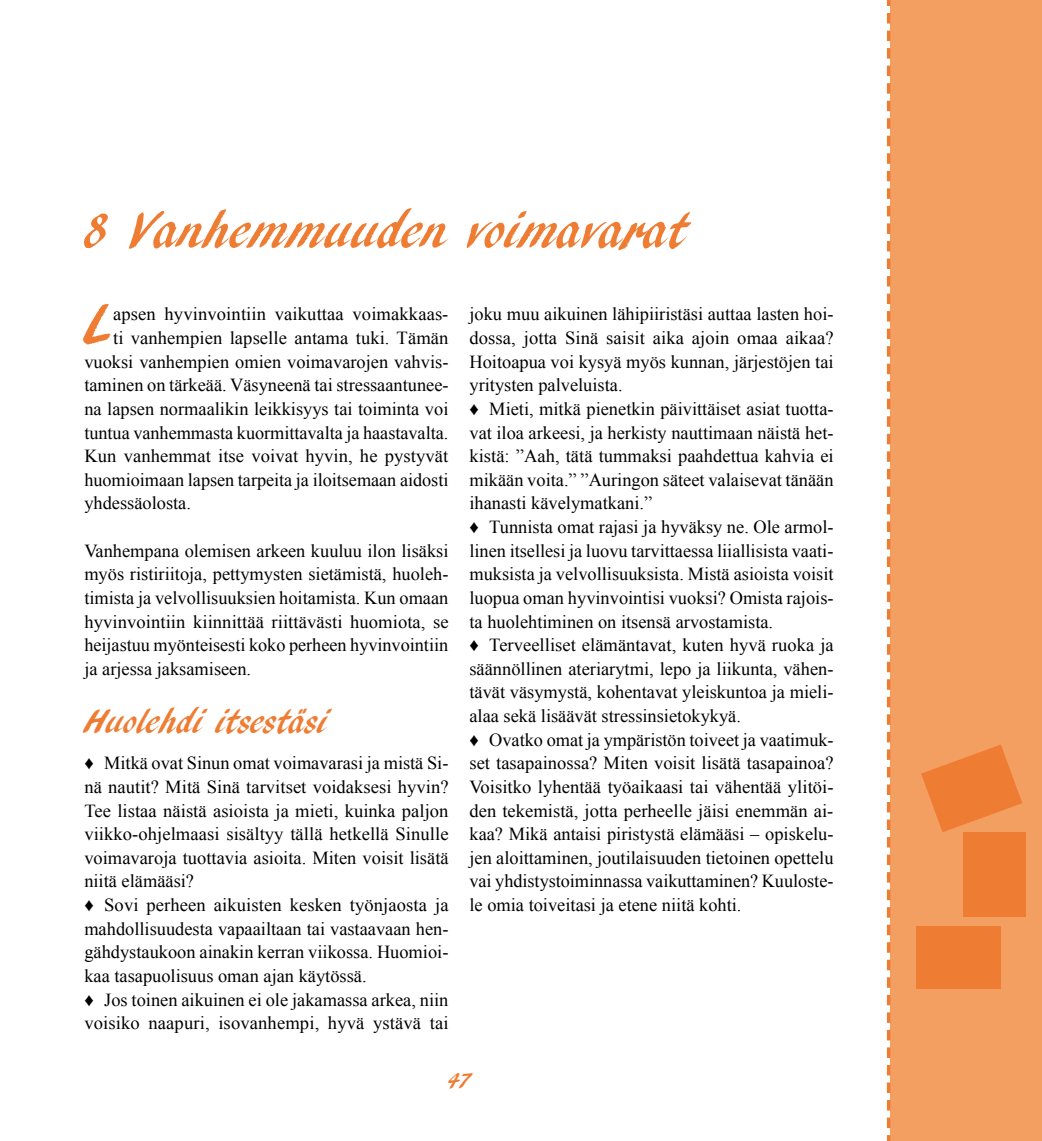
<style>
.page{position:relative;width:1042px;height:1141px;background:#fff}
.page>*{position:absolute;margin:0;border:0;box-sizing:border-box;transform-origin:0 0}
.t1{font:59.32px "ARBLANCA";color:#ee7c32}
.t2{font:52.5px "ARBLANCA";color:#ee7c32}
.t3{font:35px "ARBLANCA";color:#ee7c32}
.t4{font:22.75px "ARBLANCA";color:#ee7c32}
.t5{font:18.38px/23.6px "Times New Roman";color:#000}
</style>
<div class="page">
<svg style="left:886px;top:0;width:156px;height:1141px"></svg>
<svg style="left:921px;top:745px;width:101px;height:87px;background:#f08945"></svg>
<div style="left:963px;top:832px;width:63px;height:85px;background:#ee7c32"></div>
<div style="left:916px;top:926px;width:84px;height:63px;background:#ee7c32"></div>
<h2 class="t2" style="left:84px;top:201px;width:603px">8 Vanhemmuuden voimavarat</h2>
<h1 class="t1" style="left:84px;top:292px;width:30px">L</h1>
<p class="t5" style="left:113px;top:302px;width:337px">apsen hyvinvointiin vaikuttaa voimakkaas-</p>
<p class="t5" style="left:113px;top:326px;width:337px">ti vanhempien lapselle antama tuki. Tämän</p>
<p class="t5" style="left:84px;top:349px;width:366px">vuoksi vanhempien omien voimavarojen vahvis-</p>
<p class="t5" style="left:84px;top:373px;width:366px">taminen on tärkeää. Väsyneenä tai stressaantunee-</p>
<p class="t5" style="left:84px;top:397px;width:366px">na lapsen normaalikin leikkisyys tai toiminta voi</p>
<p class="t5" style="left:84px;top:420px;width:365px">tuntua vanhemmasta kuormittavalta ja haastavalta.</p>
<p class="t5" style="left:84px;top:444px;width:365px">Kun vanhemmat itse voivat hyvin, he pystyvät</p>
<p class="t5" style="left:84px;top:468px;width:366px">huomioimaan lapsen tarpeita ja iloitsemaan aidosti</p>
<p class="t5" style="left:84px;top:491px;width:108px">yhdessäolosta.</p>
<p class="t5" style="left:84px;top:538px;width:366px;text-align:justify">Vanhempana olemisen arkeen kuuluu ilon lisäksi myös ristiriitoja, pettymysten sietämistä, huoleh&shy;timista ja velvollisuuksien hoitamista. Kun omaan hyvinvointiin kiinnittää riittävästi huomiota, se heijastuu myönteisesti koko perheen hyvinvointiin ja arjessa jaksamiseen.</p>
<h3 class="t3" style="left:84px;top:703px;width:244px">Huolehdi itsestäsi</h3>
<p class="t5" style="left:84px;top:751px;width:366px">♦ Mitkä ovat Sinun omat voimavarasi ja mistä Si&shy;nä nautit? Mitä Sinä tarvitset voidaksesi hyvin?<br>Tee listaa näistä asioista ja mieti, kuinka paljon viikko-ohjelmaasi sisältyy tällä hetkellä Sinulle voimavaroja tuottavia asioita. Miten voisit lisätä niitä elämääsi?<br>♦ Sovi perheen aikuisten kesken työnjaosta ja mahdollisuudesta vapaailtaan tai vastaavaan hen&shy;gähdystaukoon ainakin kerran viikossa. Huomioi&shy;kaa tasapuolisuus oman ajan käytössä.<br>♦ Jos toinen aikuinen ei ole jakamassa arkea, niin voisiko naapuri, isovanhempi, hyvä ystävä tai</p>
<p class="t5" style="left:469px;top:302px;width:366px">joku muu aikuinen lähipiiristäsi auttaa lasten hoi&shy;dossa, jotta Sinä saisit aika ajoin omaa aikaa?<br>Hoitoapua voi kysyä myös kunnan, järjestöjen tai yritysten palveluista.<br>♦ Mieti, mitkä pienetkin päivittäiset asiat tuotta&shy;vat iloa arkeesi, ja herkisty nauttimaan näistä het&shy;kistä: ”Aah, tätä tummaksi paahdettua kahvia ei mikään voita.” ”Auringon säteet valaisevat tänään ihanasti kävelymatkani.”<br>♦ Tunnista omat rajasi ja hyväksy ne. Ole armol&shy;linen itsellesi ja luovu tarvittaessa liiallisista vaati&shy;muksista ja velvollisuuksista. Mistä asioista voisit luopua oman hyvinvointisi vuoksi? Omista rajois&shy;ta huolehtiminen on itsensä arvostamista.<br>♦ Terveelliset elämäntavat, kuten hyvä ruoka ja säännöllinen ateriarytmi, lepo ja liikunta, vähen&shy;tävät väsymystä, kohentavat yleiskuntoa ja mieli&shy;alaa sekä lisäävät stressinsietokykyä.<br>♦ Ovatko omat ja ympäristön toiveet ja vaatimuk&shy;set tasapainossa? Miten voisit lisätä tasapainoa?<br>Voisitko lyhentää työaikaasi tai vähentää ylitöi&shy;den tekemistä, jotta perheelle jäisi enemmän ai&shy;kaa? Mikä antaisi piristystä elämääsi – opiskelu&shy;jen aloittaminen, joutilaisuuden tietoinen opettelu vai yhdistystoiminnassa vaikuttaminen? Kuuloste&shy;le omia toiveitasi ja etene niitä kohti.</p>
<p class="t4" style="left:448px;top:1068px;width:23px">47</p>
</div>
